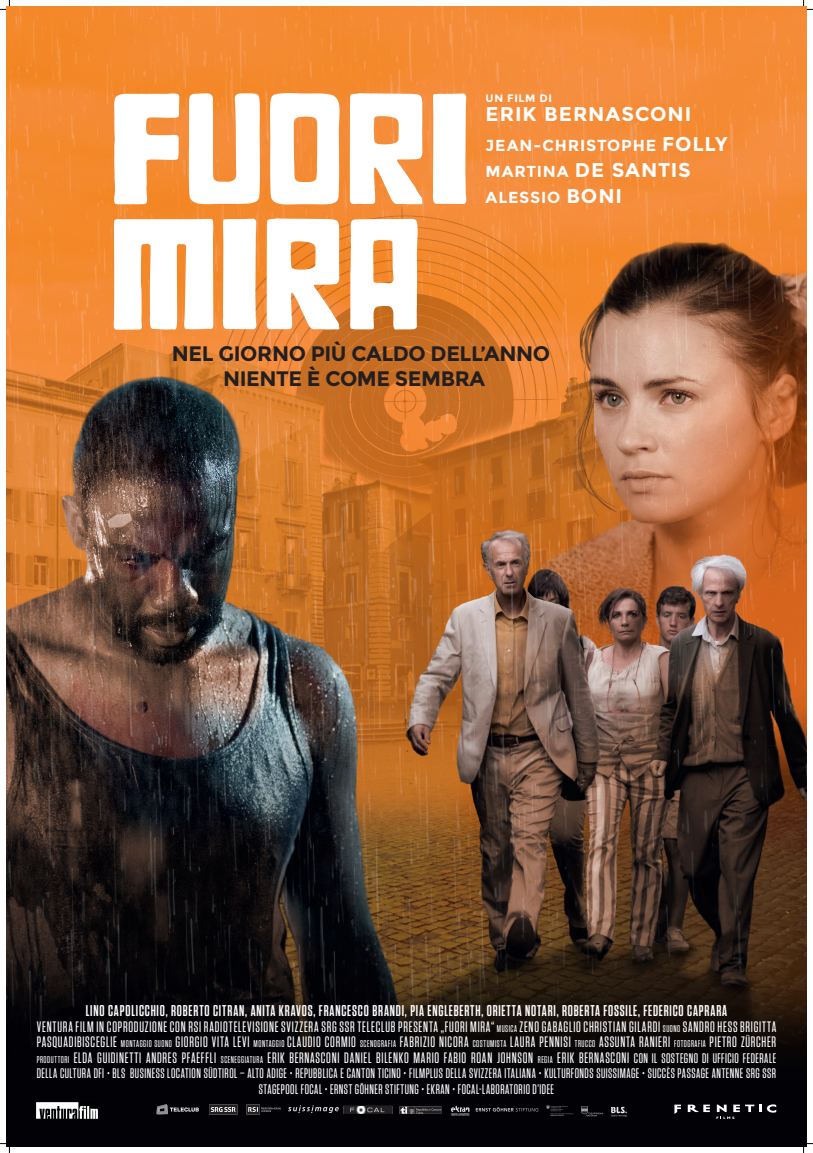
<style>
.page{position:relative;width:813px;height:1153px;background:#fff}
.page>*{position:absolute;margin:0;border:0;box-sizing:border-box;transform-origin:0 0}
.t1{font:700 20.96px/25.2px "Montserrat";letter-spacing:-.02em;color:#231f20}
.t2{font:700 19.92px "Montserrat";letter-spacing:.045em;color:#fff}
.t3{font:700 15.92px "Montserrat";letter-spacing:.05em;color:#fff}
.t4{font:600 15.6px "Tungsten Narrow";letter-spacing:.055em;color:#fff}
.t5{font:500 15.08px "Tungsten Narrow";letter-spacing:.05em;color:#fff}
.t6{font:500 13.88px/15.5px "Tungsten Narrow";letter-spacing:.035em;color:#fff;text-align:center}
.t7{font:700 10.8px "Montserrat";letter-spacing:.055em;color:#fff}
.t8{font:500 9.8px "Tungsten Narrow";color:#fff}
.s1{font-size:19.92px}
.s2{font-size:15.92px}
.s3{font-size:9.8px}
.s4{font-size:13.88px}
</style>
<div class="page">
<img style="left:6px;top:6px;width:801px;height:1141px">
<svg style="left:674px;top:1104px;width:7px;height:10px"></svg>
<svg style="left:687px;top:1104px;width:22px;height:8px"></svg>
<svg style="left:716px;top:1104px;width:23px;height:15px"></svg>
<svg style="left:745px;top:1104px;width:31px;height:8px"></svg>
<img style="left:153px;top:1103px;width:292px;height:15px">
<img style="left:447px;top:1104px;width:186px;height:15px">
<img style="left:37px;top:1102px;width:60px;height:16px">
<svg style="left:0;top:0;width:10px;height:10px"></svg>
<svg style="left:0;top:1143px;width:10px;height:10px"></svg>
<svg style="left:803px;top:0;width:10px;height:10px"></svg>
<svg style="left:803px;top:1143px;width:10px;height:10px"></svg>
<p class="t7" style="left:485px;top:91px;width:68px">UN FILM DI</p>
<h2 class="t2" style="left:485px;top:103px;width:207px">ERIK BERNASCONI</h2>
<p class="t3" style="left:485px;top:136px;width:243px">JEAN-CHRISTOPHE <span class="s1">FOLLY</span></p>
<h2 class="t2" style="left:485px;top:158px;width:207px"><span class="s2">MARTINA</span> DE SANTIS</h2>
<p class="t3" style="left:485px;top:188px;width:138px">ALESSIO <span class="s1">BONI</span></p>
<h1 class="t1" style="left:223px;top:341px;width:328px;text-indent:-51px">N EL GIORNO PIÙ CALDO DELL’ANNO<br>NIENTE È COM E SEMBRA</h1>
<p class="t4" style="left:86px;top:1002px;width:643px">LINO CAPOLICCHIO, ROBERTO CITRAN, ANITA KRAVOS, FRANCESCO BRANDI, PIA ENGLEBERTH, ORIETTA NOTARI, ROBERTA FOSSILE, FEDERICO CAPRARA</p>
<p class="t5" style="left:37px;top:1018px;width:414px">VENTURA FILM IN COPRODUZIONE CON RSI RADIOTELEVISIONE SVIZZERA SRG SSR TELECLUB PRESENTA „FUORI</p>
<p class="t5" style="left:470px;top:1018px;width:307px">MIRA“ <span class="s3">MUSICA</span> ZENO GABAGLIO CHRISTIAN GILARDI <span class="s3">SUONO</span> SANDRO HESS BRIGITTA</p>
<p class="t5" style="left:37px;top:1034px;width:89px">PASQUADIBISCEGLIE <span class="s3">MONTA</span></p>
<p class="t5" style="left:140px;top:1034px;width:119px"><span class="s3">GGIO SUONO</span> GIORGIO VITA LEVI <span class="s3">MONTA</span></p>
<p class="t5" style="left:272px;top:1034px;width:307px"><span class="s3">GGIO</span> CLAUDIO CORMIO <span class="s3">SCENOGRAFIA</span> FABRIZIO NICORA <span class="s3">COSTUMISTA</span> LAURA PENNISI <span class="s3">TRUCCO</span></p>
<p class="t5" style="left:599px;top:1034px;width:179px">ASSUNTA RANIERI <span class="s3">FOTOGRAFIA</span> PIETRO ZÜRCHER</p>
<p class="t8" style="left:37px;top:1054px;width:5px">PRODUTTORI</p>
<p class="t5" style="left:74px;top:1049px;width:175px">ELDA GUIDINETTI ANDRES PFAEFFLI <span class="s3">SCENEGGIATURA</span></p>
<p class="t5" style="left:267px;top:1049px;width:510px">ERIK BERNASCONI DANIEL BILENKO MARIO FABIO ROAN JOHNSON <span class="s3">REGIA</span> ERIK BERNASCONI <span class="s4">CON IL SOSTEGNO DI UFFICIO FEDERALE</span></p>
<p class="t6" style="left:37px;top:1065px;width:740px">DELLA CULTURA DFI • BLS BUSINESS LOCATION SÜDTIROL – ALTO ADIGE • REPUBBLICA E CANTON TICINO • FILMPLUS DELLA SVIZZERA ITALIANA • KULTURFONDS SUISSIMAGE • SUCCÈS PASSAGE ANTENNE SRG SSR<br>STAGEPOOL FOCAL • ERNST GÖHNER STIFTUNG • EKRAN • FOCAL-LABORATORIO D’IDEE</p>
</div>
